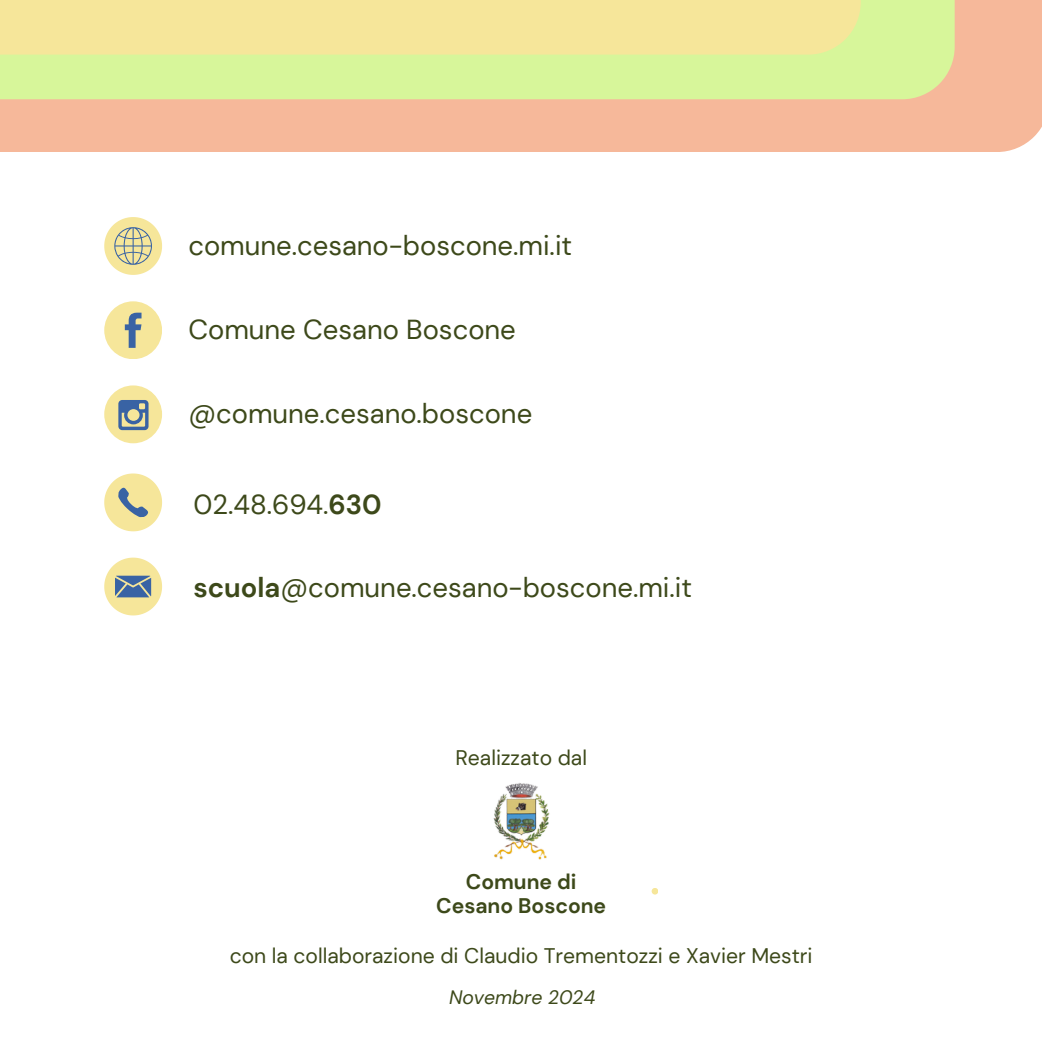
<style>
.page{position:relative;width:1042px;height:1043px;background:#fff}
.page>*{position:absolute;margin:0;border:0;box-sizing:border-box;transform-origin:0 0}
.t1{font:27.47px "DM Sans";color:#3d491a}
.t2{font:21px "DM Sans";color:#3d491a}
.t3{font:700 21px/23.6px "DM Sans";color:#3d491a;text-align:center}
.t4{font:italic 19.43px "DM Sans";color:#3d491a}
.s1{font-weight:700}
</style>
<div class="page">
<div style="left:0;top:0;width:1041px;height:152px;background:#f6b89a"></div>
<div style="left:0;top:0;width:954px;height:99px;background:#d7f69a"></div>
<div style="left:0;top:0;width:860px;height:55px;background:#f6e69a"></div>
<img style="left:493px;top:783px;width:57px;height:77px">
<svg style="left:651px;top:887px;width:7px;height:7px"></svg>
<div style="left:104px;top:301px;width:58px;height:58px;background:#f6e69a;border-radius:50%"></div>
<svg style="left:125px;top:312px;width:16px;height:36px"></svg>
<svg style="left:104px;top:217px;width:58px;height:58px"></svg>
<div style="left:104px;top:385px;width:58px;height:58px;background:#f6e69a;border-radius:50%"></div>
<svg style="left:118px;top:400px;width:30px;height:30px"></svg>
<svg style="left:104px;top:473px;width:58px;height:58px"></svg>
<svg style="left:104px;top:557px;width:58px;height:58px"></svg>
<p class="t1" style="left:188px;top:227px;width:385px">comune.cesano-boscone.mi.it</p>
<p class="t1" style="left:188px;top:311px;width:329px">Comune Cesano Boscone</p>
<h1 class="t1" style="left:188px;top:395px;width:345px">@comune.cesano.boscone</h1>
<h1 class="t1" style="left:193px;top:486px;width:190px">02.48.694.<span class="s1">630</span></h1>
<h1 class="t1" style="left:193px;top:569px;width:500px"><span class="s1">scuola</span>@comune.cesano-boscone.mi.it</h1>
<p class="t2" style="left:455px;top:743px;width:133px">Realizzato dal</p>
<p class="t3" style="left:436px;top:870px;width:171px">Comune di<br>Cesano Boscone</p>
<h1 class="t2" style="left:230px;top:942px;width:584px">con la collaborazione di Claudio Trementozzi e Xavier Mestri</h1>
<p class="t4" style="left:449px;top:984px;width:148px">Novembre 2024</p>
</div>
